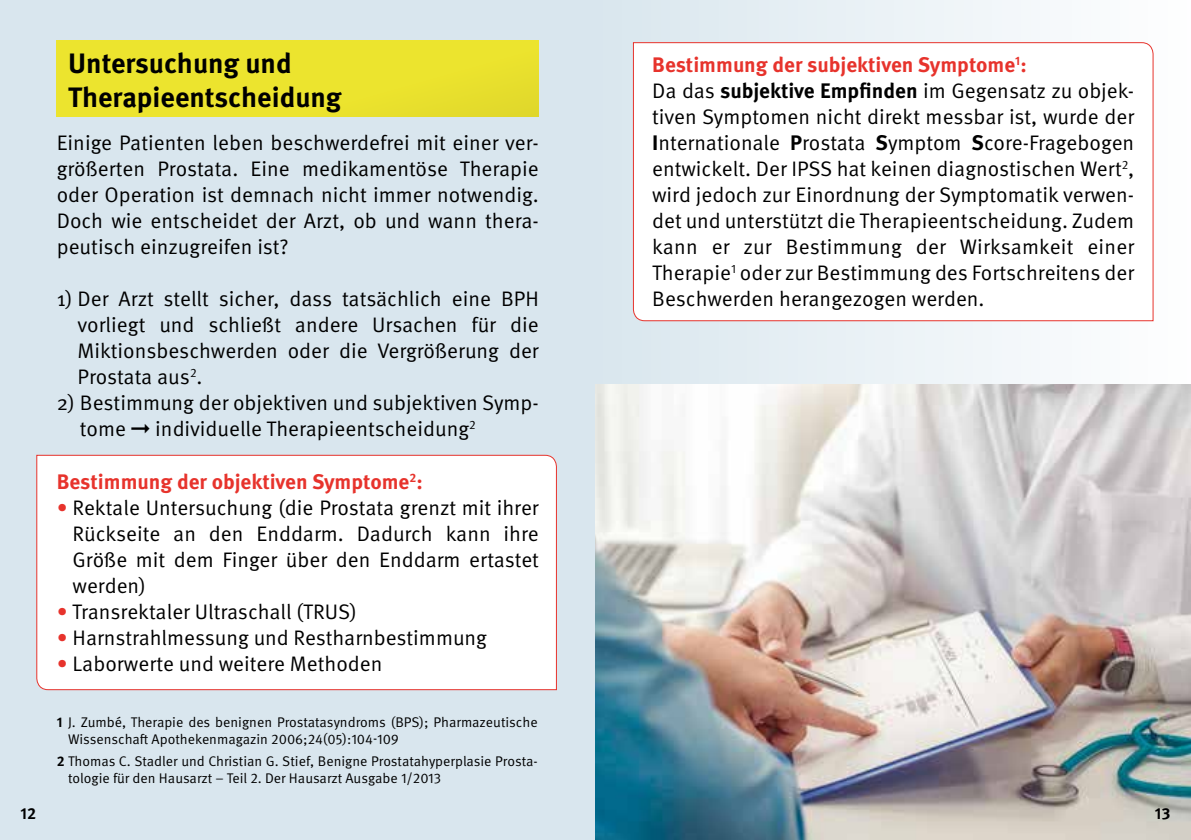
<style>
.page{position:relative;width:1191px;height:840px;background:#fff}
.page>*{position:absolute;margin:0;border:0;box-sizing:border-box;transform-origin:0 0}
.t1{font:700 28px/33.6px "Meta Pro";color:#000}
.t2{font:21px/26px "Meta Pro Norm";color:#000;text-align:justify}
.t3{font:700 21px "Meta Pro";color:#e7332c}
.t4{font:700 16px "Meta Pro";color:#000}
.t5{font:14px/16.8px "Meta Pro Norm";color:#000}
.s1{color:#e7332c}
.s2{font-family:"Meta Pro";font-weight:700}
</style>
<div class="page">
<div style="left:0;top:0;width:595px;height:839px;background:#d9e6ee"></div>
<div style="left:595px;top:0;width:596px;height:839px;background:linear-gradient(to right,#d9e6ee,#fefeff)"></div>
<img style="left:595px;top:384px;width:596px;height:455px">
<div style="left:57px;top:41px;width:482px;height:75px;background:#ece42e"></div>
<div style="left:36px;top:454px;width:521px;height:236px;background:#fff"></div>
<svg style="left:632px;top:42px;width:522px;height:279px"></svg>
<h1 class="t1" style="left:68px;top:45px;width:275px">Untersuchung und<br>Therapieentscheidung</h1>
<p class="t2" style="left:57px;top:128px;width:483px">Einige Patienten leben beschwerdefrei mit einer ver&shy;größerten Prostata. Eine medikamentöse Therapie oder Operation ist demnach nicht immer notwendig.<br>Doch wie entscheidet der Arzt, ob und wann thera&shy;peutisch einzugreifen ist?</p>
<p class="t2" style="left:77px;top:284px;width:463px;text-indent:-21px">1) Der Arzt stellt sicher, dass tatsächlich eine BPH vorliegt und schließt andere Ursachen für die Miktionsbeschwerden oder die Vergrößerung der Prostata aus<sup>2</sup>.</p>
<p class="t2" style="left:80px;top:388px;width:460px;text-indent:-23px">2) Bestimmung der objektiven und subjektiven Symp&shy;tome ➞ individuelle Therapieentscheidung<sup>2</sup></p>
<p class="t3" style="left:57px;top:464px;width:367px">Bestimmung der objektiven Symptome<sup>2</sup>:</p>
<p class="t2" style="left:73px;top:492px;width:468px;text-indent:-16px"><span class="s1">•</span> Rektale Untersuchung (die Prostata grenzt mit ihrer Rückseite an den Enddarm. Dadurch kann ihre Größe mit dem Finger über den Enddarm ertastet werden)</p>
<p class="t2" style="left:57px;top:596px;width:302px"><span class="s1">•</span> Transrektaler Ultraschall (TRUS)</p>
<p class="t2" style="left:57px;top:622px;width:432px"><span class="s1">•</span> Harnstrahlmessung und Restharnbestimmung</p>
<p class="t2" style="left:57px;top:648px;width:327px"><span class="s1">•</span> Laborwerte und weitere Methoden</p>
<p class="t5" style="left:68px;top:712px;width:471px;text-indent:-11px"><span class="s2">1</span> J. Zumbé, Therapie des benignen Prostatasyndroms (BPS); Pharmazeutische<br>Wissenschaft Apothekenmagazin 2006;24(05):104-109</p>
<p class="t5" style="left:68px;top:751px;width:471px;text-indent:-11px"><span class="s2">2</span> Thomas C. Stadler und Christian G. Stief, Benigne Prostatahyperplasie Prosta&shy;tologie für den Hausarzt – Teil 2. Der Hausarzt Ausgabe 1/2013</p>
<p class="t3" style="left:652px;top:48px;width:376px">Bestimmung der subjektiven Symptome<sup>1</sup>:</p>
<p class="t2" style="left:652px;top:76px;width:483px">Da das <span class="s2">subjektive Empfinden</span> im Gegensatz zu objek&shy;tiven Symptomen nicht direkt messbar ist, wurde der <span class="s2">I</span>nternationale <span class="s2">P</span>rostata <span class="s2">S</span>ymptom <span class="s2">S</span>core-Fragebogen entwickelt. Der IPSS hat keinen diagnostischen Wert<sup>2</sup>, wird jedoch zur Einordnung der Symptomatik verwen&shy;det und unterstützt die Therapieentscheidung. Zudem kann er zur Bestimmung der Wirksamkeit einer Therapie<sup>1</sup> oder zur Bestimmung des Fortschreitens der Beschwerden herangezogen werden.</p>
<p class="t4" style="left:20px;top:800px;width:17px">12</p>
<p class="t4" style="left:1155px;top:800px;width:17px">13</p>
</div>
